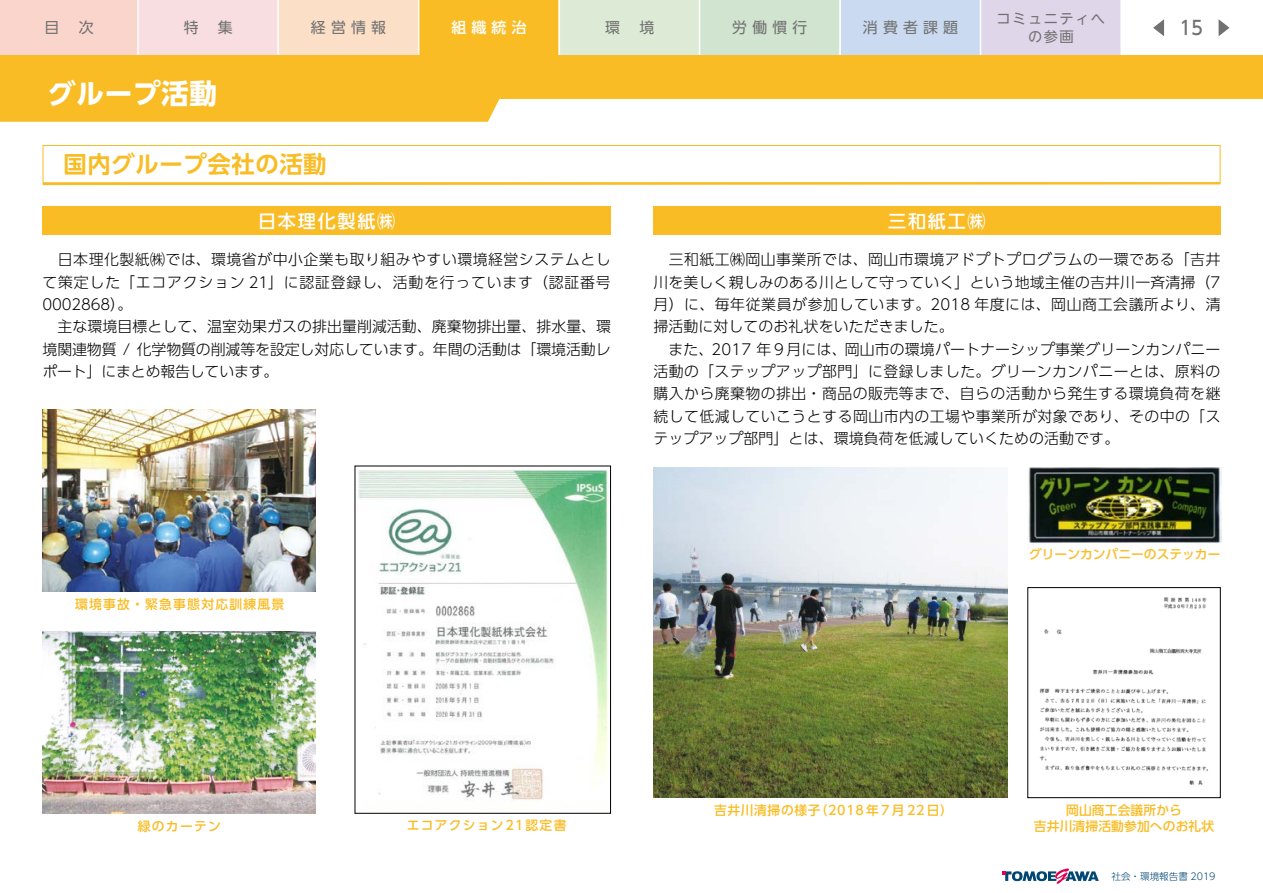
<style>
.page{position:relative;width:1263px;height:893px;background:#fff}
.page>*{position:absolute;margin:0;border:0;box-sizing:border-box;transform-origin:0 0}
.t1{font:700 27.6px "UD Shin Go Pr 6 N";letter-spacing:.025em;color:#fff}
.t2{font:700 23.4px "UD Shin Go Pr 6 N De";letter-spacing:.025em;color:#f9bc24}
.t3{font:500 19.2px "UD Shin Go NT Pr 6 N";color:#727171;scale:.9 1}
.t4{font:500 18px "UD Shin Go Pr 6 N";letter-spacing:.1em;color:#fff}
.t5{font:300 14.85px/22.4px "UD Shin Go Pr 6 N";letter-spacing:.03em;color:#000}
.t6{font:300 14.85px/22.4px "UD Shin Go Pr 6 N";letter-spacing:.005em;color:#000}
.t7{font:14.85px "UD Shin Go NT Pr 6 N";letter-spacing:.35em;color:#727171}
.t8{font:500 14.85px "UD Shin Go NT Pr 6 N";color:#fff}
.t9{font:14.25px/18px "UD Shin Go NT Pr 6 N";letter-spacing:.1em;color:#727171;text-align:center}
.t10{font:500 12.75px "UD Shin Go Pr 6 N";letter-spacing:.1em;color:#f9bc24}
.t11{font:500 12.75px "UD Shin Go Pr 6 N";letter-spacing:.05em;color:#f9bc24}
.t12{font:500 12.75px/15.9px "UD Shin Go Pr 6 N";letter-spacing:.01em;color:#f9bc24;text-align:center}
.t13{font:500 12.75px "UD Shin Go Pr 6 N";color:#f9bc24}
.t14{font:300 9.6px "UD Shin Go Pr 6 N";color:#004873}
</style>
<div class="page">
<svg style="left:0;top:0;width:1121px;height:55px;background:#e7dac3"></svg>
<div style="left:0;top:99px;width:500px;height:23px;background:#f9bc24"></div>
<img style="left:653px;top:467px;width:354px;height:331px">
<svg style="left:1218px;top:19px;width:11px;height:17px"></svg>
<svg style="left:1153px;top:19px;width:11px;height:17px"></svg>
<div style="left:0;top:55px;width:1263px;height:44px;background:#f9bc24"></div>
<svg style="left:1002px;top:868px;width:97px;height:16px"></svg>
<img style="left:43px;top:409px;width:273px;height:182px">
<img style="left:43px;top:631px;width:273px;height:183px">
<img style="left:1028px;top:467px;width:193px;height:76px">
<img style="left:1039px;top:597px;width:169px;height:188px">
<div style="left:1027px;top:587px;width:193px;height:211px;border:1px solid #000"></div>
<div style="left:43px;top:145px;width:1177px;height:38px;border:1px solid #f9bc24"></div>
<svg style="left:42px;top:181px;width:1179px;height:5px"></svg>
<div style="left:43px;top:207px;width:568px;height:28px;background:#f9bc24"></div>
<div style="left:653px;top:207px;width:567px;height:28px;background:#f9bc24"></div>
<img style="left:358px;top:470px;width:250px;height:339px">
<p class="t7" style="left:45px;top:16px;width:16px">目</p>
<p class="t7" style="left:79px;top:16px;width:16px">次</p>
<p class="t7" style="left:184px;top:16px;width:16px">特</p>
<p class="t7" style="left:218px;top:16px;width:16px">集</p>
<h1 class="t1" style="left:48px;top:71px;width:171px">グループ活動</h1>
<p class="t7" style="left:311px;top:16px;width:77px">経営情報</p>
<h2 class="t2" style="left:64px;top:145px;width:265px">国内グループ会社の活動</h2>
<p class="t4" style="left:258px;top:206px;width:139px">日本理化製紙㈱</p>
<p class="t8" style="left:451px;top:16px;width:77px">組織統治</p>
<p class="t7" style="left:605px;top:16px;width:16px">環</p>
<p class="t7" style="left:639px;top:16px;width:16px">境</p>
<p class="t7" style="left:732px;top:16px;width:77px">労働慣行</p>
<p class="t7" style="left:863px;top:16px;width:97px">消費者課題</p>
<p class="t9" style="left:996px;top:9px;width:110px">コミュニティへの参画</p>
<p class="t4" style="left:888px;top:206px;width:99px">三和紙工㈱</p>
<p class="t3" style="left:1180px;top:12px;width:27px">15</p>
<p class="t6" style="left:43px;top:248px;width:570px">　日本理化製紙㈱では、環境省が中小企業も取り組みやすい環境経営システムとして策定した「エコアクション 21」に認証登録し、活動を行っています（認証番号0002868 。(<br>　主な環境目標として、温室効果ガスの排出量削減活動、廃棄物排出量、排水量、環境関連物質 / 化学物質の削減等を設定し対応しています。年間の活動は「環境活動レポート」にまとめ報告しています。</p>
<p class="t10" style="left:75px;top:593px;width:211px">環境事故・緊急事態対応訓練風景</p>
<p class="t5" style="left:653px;top:248px;width:569px">　三和紙工㈱岡山事業所では、岡山市環境アドプトプログラムの一環である「吉井川を美しく親しみのある川として守っていく」という地域主催の吉井川一斉清掃)7月）に、毎年従業員が参加しています。2018 年度には、岡山商工会議所より、清掃活動に対してのお礼状をいただきました。<br>　また、2017 年９月には、岡山市の環境パートナーシップ事業グリーンカンパニー活動の「ステップアップ部門」に登録しました。グリーンカンパニーとは、原料の購入から廃棄物の排出・商品の販売等まで、自らの活動から発生する環境負荷を継続して低減していこうとする岡山市内の工場や事業所が対象であり、その中の「ステップアップ部門」とは、環境負荷を低減していくための活動です。</p>
<p class="t13" style="left:1029px;top:544px;width:193px">グリーンカンパニーのステッカー</p>
<p class="t11" style="left:138px;top:816px;width:84px">緑のカーテン</p>
<p class="t10" style="left:407px;top:815px;width:161px">エコアクション21認定書</p>
<p class="t11" style="left:815px;top:800px;width:140px">（2018年 7 月 22 日(</p>
<p class="t11" style="left:714px;top:800px;width:108px">吉井川清掃の様子</p>
<p class="t12" style="left:1034px;top:802px;width:182px">岡山商工会議所から<br>吉井川清掃活動参加へのお礼状</p>
<p class="t14" style="left:1111px;top:868px;width:106px">社会・環境報告書 2019</p>
</div>
